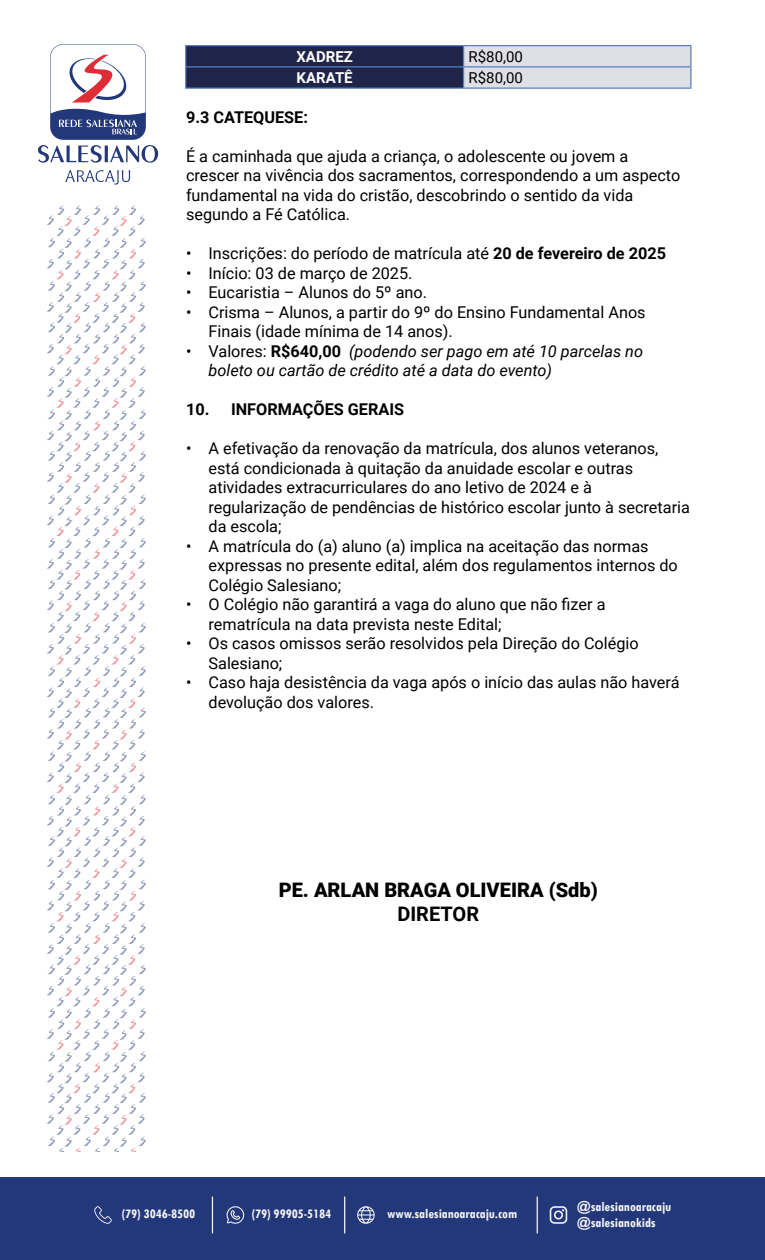
<style>
.page{position:relative;width:765px;height:1260px;background:#fff}
.page>*{position:absolute;margin:0;border:0;box-sizing:border-box;transform-origin:0 0}
.t1{font:900 20px "Roboto";color:#000}
.t2{font:700 20px "Roboto";color:#000}
.t3{font:16.25px/19.5px "Roboto";color:#000}
.t4{font:italic 16.25px/19.5px "Roboto";color:#000}
.t5{font:700 16.25px "Roboto";color:#000}
.t6{font:15px "Roboto";color:#000}
.t7{font:700 15px "Roboto";color:#fff}
.t8{font:700 condensed 13.88px/16.6px "Tw Cen";color:#f6f6f6}
.s1{font-weight:700}
.s2{font-style:normal}
.s3{font-weight:700;font-style:normal}
</style>
<div class="page">
<div style="left:0;top:1177px;width:765px;height:83px;background:#23387a"></div>
<svg style="left:65px;top:170px;width:65px;height:15px"></svg>
<svg style="left:38px;top:44px;width:120px;height:119px"></svg>
<svg style="left:48px;top:205px;width:98px;height:947px"></svg>
<svg style="left:94px;top:1206px;width:18px;height:18px"></svg>
<hr style="left:212px;top:1197px;width:1px;height:36px;background:#f6f6f6">
<svg style="left:227px;top:1206px;width:17px;height:18px"></svg>
<svg style="left:357px;top:1206px;width:18px;height:18px"></svg>
<hr style="left:344px;top:1197px;width:1px;height:36px;background:#f6f6f6">
<svg style="left:550px;top:1206px;width:17px;height:18px"></svg>
<hr style="left:537px;top:1197px;width:1px;height:36px;background:#f6f6f6">
<hr style="left:185px;top:45px;width:279px;height:1px;background:#597fc0">
<hr style="left:185px;top:88px;width:279px;height:1px;background:#597fc0">
<hr style="left:464px;top:45px;width:228px;height:1px;background:#597fc0">
<hr style="left:690px;top:46px;width:2px;height:20px;background:#597fc0">
<hr style="left:464px;top:66px;width:228px;height:2px;background:#597fc0">
<svg style="left:185px;top:46px;width:506px;height:42px;background:#737892"></svg>
<hr style="left:690px;top:68px;width:2px;height:20px;background:#597fc0">
<hr style="left:464px;top:88px;width:228px;height:1px;background:#597fc0">
<p class="t7" style="left:296px;top:46px;width:58px">XADREZ</p>
<p class="t6" style="left:469px;top:46px;width:56px">R$80,00</p>
<p class="t7" style="left:297px;top:67px;width:58px">KARATÊ</p>
<p class="t6" style="left:469px;top:67px;width:56px">R$80,00</p>
<p class="t5" style="left:186px;top:106px;width:124px">9.3 CATEQUESE:</p>
<p class="t3" style="left:186px;top:146px;width:496px">É a caminhada que ajuda a criança, o adolescente ou jovem a crescer na vivência dos sacramentos, correspondendo a um aspecto fundamental na vida do cristão, descobrindo o sentido da vida segundo a Fé Católica.</p>
<p class="t3" style="left:186px;top:243px;width:482px">• Inscrições: do período de matrícula até <span class="s1">20 de fevereiro de 2025</span></p>
<p class="t3" style="left:186px;top:263px;width:228px">• Início: 03 de março de 2025.</p>
<p class="t3" style="left:186px;top:282px;width:243px">• Eucaristia – Alunos do 5º ano.</p>
<p class="t3" style="left:209px;top:302px;width:439px;text-indent:-23px">• Crisma – Alunos, a partir do 9º do Ensino Fundamental Anos<br>Finais (idade mínima de 14 anos).</p>
<p class="t4" style="left:209px;top:341px;width:436px;text-indent:-23px"><span class="s2">• Valores:</span> <span class="s3">R$640,00</span> (podendo ser pago em até 10 parcelas no boleto ou cartão de crédito até a data do evento)</p>
<p class="t5" style="left:186px;top:398px;width:220px">10. INFORMAÇÕES GERAIS</p>
<p class="t3" style="left:209px;top:438px;width:483px;text-indent:-23px">• A efetivação da renovação da matrícula, dos alunos veteranos, está condicionada à quitação da anuidade escolar e outras atividades extracurriculares do ano letivo de 2024 e à regularização de pendências de histórico escolar junto à secretaria da escola;</p>
<p class="t3" style="left:209px;top:536px;width:471px;text-indent:-23px">• A matrícula do (a) aluno (a) implica na aceitação das normas expressas no presente edital, além dos regulamentos internos do<br>Colégio Salesiano;</p>
<p class="t3" style="left:209px;top:594px;width:398px;text-indent:-23px">• O Colégio não garantirá a vaga do aluno que não fizer a rematrícula na data prevista neste Edital;</p>
<p class="t3" style="left:209px;top:633px;width:432px;text-indent:-23px">• Os casos omissos serão resolvidos pela Direção do Colégio<br>Salesiano;</p>
<p class="t3" style="left:209px;top:672px;width:473px;text-indent:-23px">• Caso haja desistência da vaga após o início das aulas não haverá devolução dos valores.</p>
<p class="t1" style="left:279px;top:876px;width:321px">PE. ARLAN BRAGA OLIVEIRA (Sdb)</p>
<p class="t2" style="left:397px;top:900px;width:83px">DIRETOR</p>
<p class="t8" style="left:122px;top:1205px;width:75px">(79) 3046-8500</p>
<p class="t8" style="left:252px;top:1205px;width:81px">(79) 99905-5184</p>
<p class="t8" style="left:387px;top:1205px;width:131px">www.salesianoaracaju.com</p>
<p class="t8" style="left:577px;top:1198px;width:96px">@salesianoaracaju @salesianokids</p>
</div>
